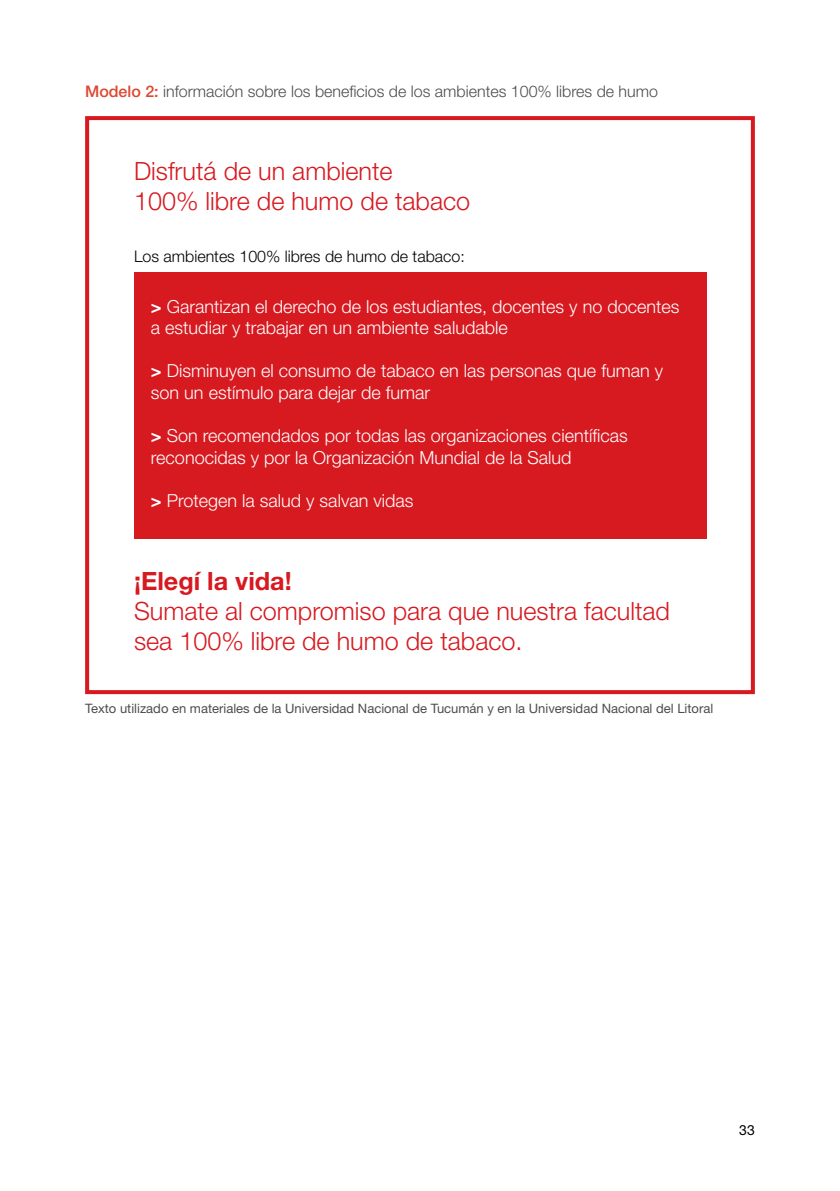
<style>
.page{position:relative;width:840px;height:1191px;background:#fff}
.page>*{position:absolute;margin:0;border:0;box-sizing:border-box;transform-origin:0 0}
.t1{font:300 25.2px/30.2px "Helvetica Neue LT Std";color:#d71920}
.t2{font:700 25.2px "Helvetica Neue LT Std";color:#d71920}
.t3{font:300 18px/21.6px "Helvetica Neue LT Std";color:#fff}
.t4{font:300 16px "Helvetica Neue LT Std";color:#4d4d4f}
.t5{font:300 16px "Helvetica Neue LT Std";color:#000}
.t6{font:14px "Helvetica Neue LT Std";color:#000}
.t7{font:13px "Helvetica Neue LT Std";color:#4d4d4f}
.s1{font-weight:500;color:#dc4832}
.s2{font-weight:700}
</style>
<div class="page">
<div style="left:134px;top:272px;width:572px;height:266px;background:#d71920"></div>
<div style="left:85px;top:116px;width:669px;height:578px;border:4px solid #d71920"></div>
<p class="t4" style="left:85px;top:81px;width:574px"><span class="s1">Modelo 2:</span> información sobre los beneficios de los ambientes 100% libres de humo</p>
<h1 class="t1" style="left:134px;top:155px;width:337px">Disfrutá de un ambiente<br>100% libre de humo de tabaco</h1>
<p class="t5" style="left:134px;top:246px;width:332px">Los ambientes 100% libres de humo de tabaco:</p>
<p class="t3" style="left:151px;top:295px;width:529px"><span class="s2">&gt;</span> Garantizan el derecho de los estudiantes, docentes y no docentes a estudiar y trabajar en un ambiente saludable</p>
<p class="t3" style="left:151px;top:360px;width:513px"><span class="s2">&gt;</span> Disminuyen el consumo de tabaco en las personas que fuman y son un estímulo para dejar de fumar</p>
<p class="t3" style="left:151px;top:424px;width:478px"><span class="s2">&gt;</span> Son recomendados por todas las organizaciones científicas reconocidas y por la Organización Mundial de la Salud</p>
<p class="t3" style="left:151px;top:489px;width:264px"><span class="s2">&gt;</span> Protegen la salud y salvan vidas</p>
<h1 class="t2" style="left:134px;top:565px;width:159px">¡Elegí la vida!</h1>
<h1 class="t1" style="left:134px;top:595px;width:537px">Sumate al compromiso para que nuestra facultad sea 100% libre de humo de tabaco.</h1>
<p class="t7" style="left:85px;top:700px;width:629px">Texto utilizado en materiales de la Universidad Nacional de Tucumán y en la Universidad Nacional del Litoral</p>
<p class="t6" style="left:738px;top:1121px;width:17px">33</p>
</div>
